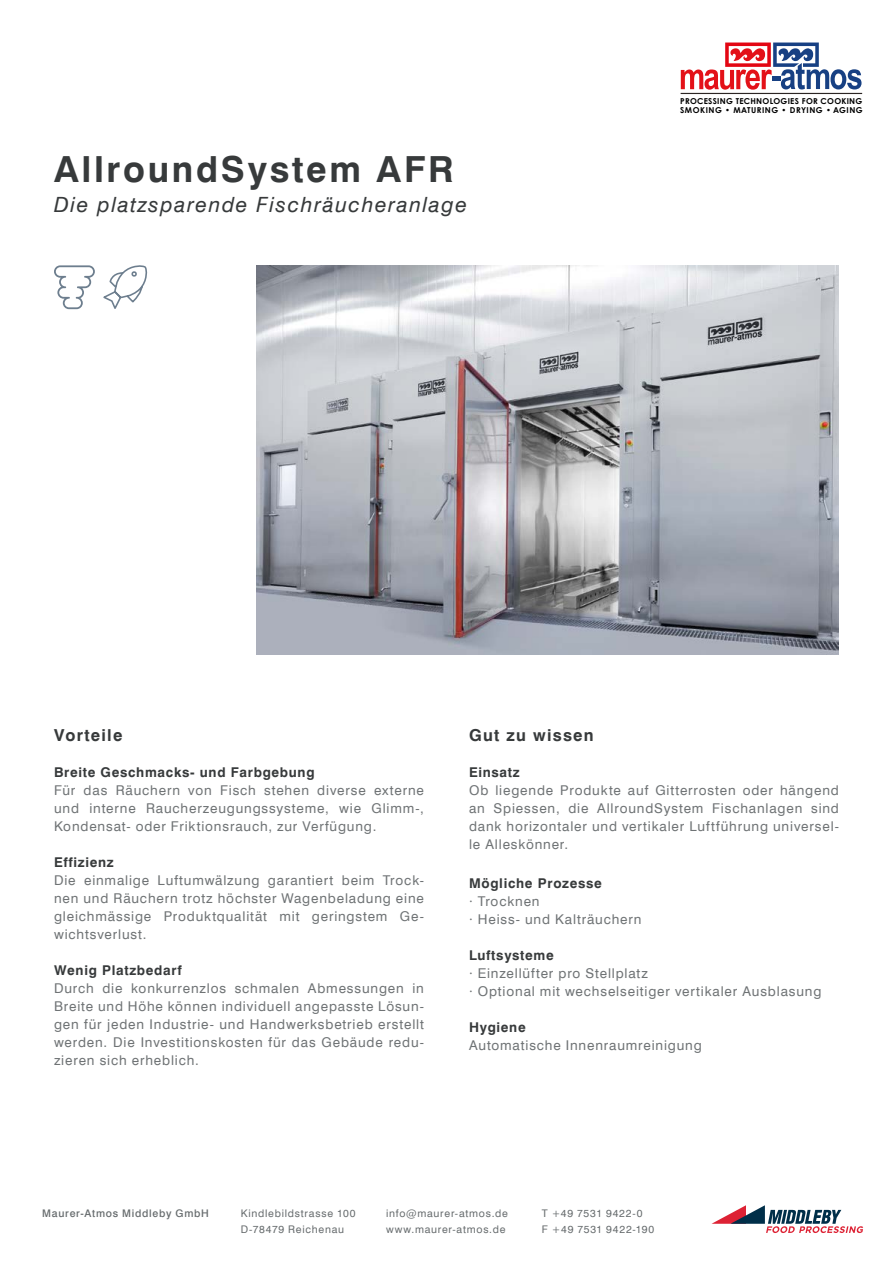
<style>
.page{position:relative;width:893px;height:1263px;background:#fff}
.page>*{position:absolute;margin:0;border:0;box-sizing:border-box;transform-origin:0 0}
.t1{font:700 36px "Swiss 721 BT";letter-spacing:.075em;color:#373a3b}
.t2{font:italic 21px "Swiss 721 BT";letter-spacing:.075em;color:#373a3b}
.t3{font:700 16.5px "Swiss 721 BT";letter-spacing:.075em;color:#373a3b}
.t4{font:13.5px/18px "Swiss 721 BT";letter-spacing:.065em;color:#6f7375;text-align:justify}
.t5{font:700 13.5px "Swiss 721 BT";letter-spacing:.05em;color:#373a3b}
.t6{font:10.5px/16.5px "Swiss 721 BT";letter-spacing:.07em;color:#676c6e}
.t7{font:500 10.5px "Swiss 721 BT";letter-spacing:.07em;color:#676c6e}
.t8{font:700 8.1px/8.9px "Century Gothic Pro";letter-spacing:.03em;color:#000}
</style>
<div class="page">
<hr style="left:681px;top:93px;width:181px;height:1px;background:#2b2523">
<svg style="left:681px;top:43px;width:180px;height:47px"></svg>
<svg style="left:711px;top:1205px;width:152px;height:28px"></svg>
<img style="left:256px;top:266px;width:583px;height:388px">
<svg style="left:54px;top:265px;width:94px;height:45px"></svg>
<h1 class="t1" style="left:54px;top:147px;width:401px">AllroundSystem AFR</h1>
<h2 class="t2" style="left:54px;top:192px;width:415px">Die platzsparende Fischräucheranlage</h2>
<p class="t8" style="left:680px;top:97px;width:184px">PROCESSING TECHNOLOGIES FOR COOKING<br>SMOKING • MATURING • DRYING • AGING</p>
<p class="t3" style="left:54px;top:725px;width:70px">Vorteile</p>
<p class="t5" style="left:54px;top:764px;width:262px">Breite Geschmacks- und Farbgebung</p>
<p class="t4" style="left:54px;top:781px;width:371px">Für das Räuchern von Fisch stehen diverse externe und interne Raucherzeugungssysteme, wie Glimm-, Kondensat- oder Friktionsrauch, zur Verfügung.</p>
<p class="t5" style="left:54px;top:854px;width:61px">Effizienz</p>
<p class="t4" style="left:54px;top:871px;width:371px">Die einmalige Luftumwälzung garantiert beim Trock&shy;nen und Räuchern trotz höchster Wagenbeladung eine gleichmässige Produktqualität mit geringstem Ge&shy;wichtsverlust.</p>
<p class="t5" style="left:54px;top:962px;width:129px">Wenig Platzbedarf</p>
<p class="t4" style="left:54px;top:979px;width:371px">Durch die konkurrenzlos schmalen Abmessungen in Breite und Höhe können individuell angepasste Lösun&shy;gen für jeden Industrie- und Handwerksbetrieb erstellt werden. Die Investitionskosten für das Gebäude redu&shy;zieren sich erheblich.</p>
<p class="t3" style="left:469px;top:725px;width:126px">Gut zu wissen</p>
<p class="t5" style="left:469px;top:764px;width:52px">Einsatz</p>
<p class="t4" style="left:469px;top:781px;width:371px">Ob liegende Produkte auf Gitterrosten oder hängend an Spiessen, die AllroundSystem Fischanlagen sind dank horizontaler und vertikaler Luftführung universel&shy;le Alleskönner.</p>
<p class="t5" style="left:469px;top:875px;width:134px">Mögliche Prozesse</p>
<p class="t4" style="left:469px;top:892px;width:174px">· Trocknen<br>· Heiss- und Kalträuchern</p>
<p class="t5" style="left:469px;top:947px;width:86px">Luftsysteme</p>
<p class="t4" style="left:469px;top:964px;width:354px">· Einzellüfter pro Stellplatz<br>· Optional mit wechselseitiger vertikaler Ausblasung</p>
<p class="t5" style="left:469px;top:1019px;width:58px">Hygiene</p>
<p class="t4" style="left:469px;top:1036px;width:234px">Automatische Innenraumreinigung</p>
<p class="t7" style="left:42px;top:1207px;width:168px">Maurer-Atmos Middleby GmbH</p>
<p class="t6" style="left:241px;top:1205px;width:116px">Kindlebildstrasse 100<br>D-78479 Reichenau</p>
<p class="t6" style="left:386px;top:1205px;width:123px">info@maurer-atmos.de www.maurer-atmos.de</p>
<p class="t6" style="left:542px;top:1205px;width:114px">T +49 7531 9422-0<br>F +49 7531 9422-190</p>
</div>
